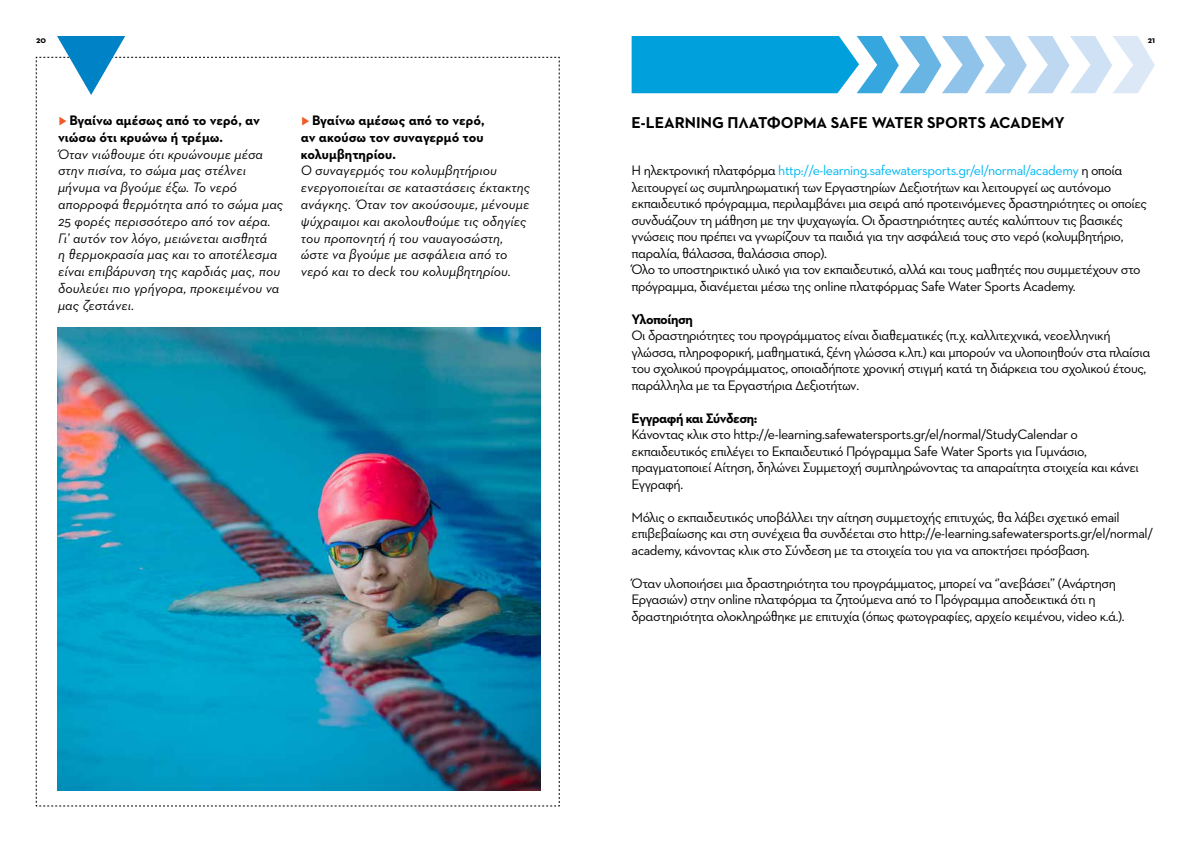
<style>
.page{position:relative;width:1191px;height:842px;background:#fff}
.page>*{position:absolute;margin:0;border:0;box-sizing:border-box;transform-origin:0 0}
.t1{font:700 16px "Neutraface Two Text Greek";color:#000}
.t2{font:14px/16.5px "Neutraface Two Text Greek";letter-spacing:-.03em;color:#000}
.t3{font:italic 14px/16.8px "Neutraface Two Text Greek";letter-spacing:.005em;color:#000}
.t4{font:700 14px/16.8px "Neutraface Two Text Greek";letter-spacing:-.005em;color:#000}
.t5{font:700 14px "Neutraface Two Text Greek";letter-spacing:-.035em;color:#000}
.t6{font:700 9px "Neutraface Two Text Greek";color:#000}
.s1{font-family:"Fedra Sans Pro";font-weight:300;font-size:13px;color:#f15a29}
.s2{color:#00b8f2}
</style>
<div class="page">
<svg style="left:36px;top:36px;width:524px;height:771px"></svg>
<svg style="left:631px;top:36px;width:523px;height:57px"></svg>
<img style="left:57px;top:327px;width:483px;height:463px">
<p class="t6" style="left:36px;top:35px;width:11px">20</p>
<p class="t6" style="left:1147px;top:35px;width:9px">21</p>
<p class="t4" style="left:58px;top:112px;width:203px"><span class="s1">▶</span> Βγαίνω αμέσως από το νερό, αν νιώσω ότι κρυώνω ή τρέμω.</p>
<p class="t3" style="left:58px;top:145px;width:227px">Όταν νιώθουμε ότι κρυώνουμε μέσα στην πισίνα, το σώμα μας στέλνει μήνυμα να βγούμε έξω. Το νερό απορροφά θερμότητα από το σώμα μας<br>25 φορές περισσότερο από τον αέρα.<br>Γι’ αυτόν τον λόγο, μειώνεται αισθητά<br>η θερμοκρασία μας και το αποτέλεσμα είναι επιβάρυνση της καρδιάς μας, που δουλεύει πιο γρήγορα, προκειμένου να μας ζεστάνει.</p>
<p class="t4" style="left:301px;top:112px;width:185px;text-align:justify"><span class="s1">▶</span> Βγαίνω αμέσως από το νερό, αν ακούσω τον συναγερμό του κολυμβητηρίου.</p>
<p class="t3" style="left:301px;top:162px;width:231px">Ο συναγερμός του κολυμβητήριου ενεργοποιείται σε καταστάσεις έκτακτης ανάγκης. Όταν τον ακούσουμε, μένουμε ψύχραιμοι και ακολουθούμε τις οδηγίες του προπονητή ή του ναυαγοσώστη, ώστε να βγούμε με ασφάλεια από το νερό και το deck του κολυμβητηρίου.</p>
<p class="t2" style="left:631px;top:162px;width:517px">Η ηλεκτρονική πλατφόρμα <span class="s2">http://e-learning.safewatersports.gr/el/normal/academy</span> η οποία λειτουργεί ως συμπληρωματική των Εργαστηρίων Δεξιοτήτων και λειτουργεί ως αυτόνομο εκπαιδευτικό πρόγραμμα, περιλαμβάνει μια σειρά από προτεινόμενες δραστηριότητες οι οποίες συνδυάζουν τη μάθηση με την ψυχαγωγία. Οι δραστηριότητες αυτές καλύπτουν τις βασικές γνώσεις που πρέπει να γνωρίζουν τα παιδιά για την ασφάλειά τους στο νερό (κολυμβητήριο, παραλία, θάλασσα, θαλάσσια σπορ).<br>Όλο το υποστηρικτικό υλικό για τον εκπαιδευτικό, αλλά και τους μαθητές που συμμετέχουν στο πρόγραμμα, διανέμεται μέσω της online πλατφόρμας Safe Water Sports Academy.</p>
<p class="t5" style="left:631px;top:311px;width:63px">Υλοποίηση</p>
<p class="t2" style="left:631px;top:327px;width:520px">Οι δραστηριότητες του προγράμματος είναι διαθεματικές (π.χ. καλλιτεχνικά, νεοελληνική γλώσσα, πληροφορική, μαθηματικά, ξένη γλώσσα κ.λπ.) και μπορούν να υλοποιηθούν στα πλαίσια του σχολικού προγράμματος, οποιαδήποτε χρονική στιγμή κατά τη διάρκεια του σχολικού έτους, παράλληλα με τα Εργαστήρια Δεξιοτήτων.</p>
<p class="t5" style="left:631px;top:410px;width:127px">Eγγραφή και Σύνδεση:</p>
<p class="t2" style="left:631px;top:426px;width:509px">Κάνοντας κλικ στο http://e-learning.safewatersports.gr/el/normal/StudyCalendar ο εκπαιδευτικός επιλέγει το Εκπαιδευτικό Πρόγραμμα Safe Water Sports για Γυμνάσιο, πραγματοποιεί Αίτηση, δηλώνει Συμμετοχή συμπληρώνοντας τα απαραίτητα στοιχεία και κάνει Εγγραφή.</p>
<p class="t2" style="left:631px;top:509px;width:523px">Μόλις ο εκπαιδευτικός υποβάλλει την αίτηση συμμετοχής επιτυχώς, θα λάβει σχετικό email επιβεβαίωσης και στη συνέχεια θα συνδέεται στο http://e-learning.safewatersports.gr/el/normal/ academy, κάνοντας κλικ στο Σύνδεση με τα στοιχεία του για να αποκτήσει πρόσβαση.</p>
<p class="t2" style="left:631px;top:575px;width:494px">Όταν υλοποιήσει μια δραστηριότητα του προγράμματος, μπορεί να ‘’ανεβάσει’’ (Ανάρτηση<br>Εργασιών) στην online πλατφόρμα τα ζητούμενα από το Πρόγραμμα αποδεικτικά ότι η δραστηριότητα ολοκληρώθηκε με επιτυχία (όπως φωτογραφίες, αρχείο κειμένου, video κ.ά.).</p>
<p class="t1" style="left:631px;top:113px;width:434px">E-LEARNING ΠΛΑΤΦΌΡΜΑ SAFE WATER SPORTS ACADEMY</p>
</div>
